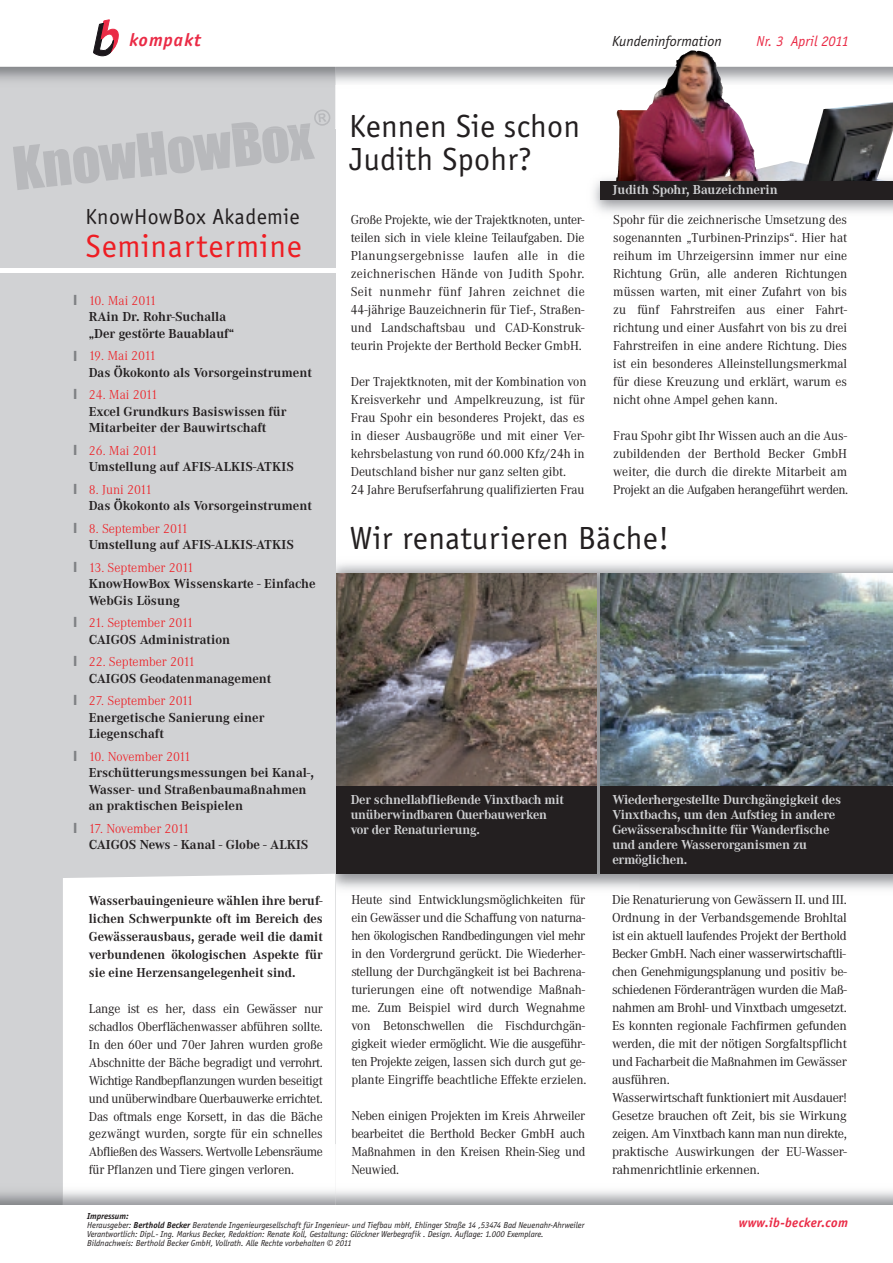
<style>
.page{position:relative;width:893px;height:1263px;background:#fff}
.page>*{position:absolute;margin:0;border:0;box-sizing:border-box;transform-origin:0 0}
.t1{font:33px/33px "Officina San Itc T";letter-spacing:.01em;color:#231f20}
.t2{font:33px "Officina San Itc T";letter-spacing:.025em;color:#ee1d23}
.t3{font:22.5px "Officina San Itc T";letter-spacing:.015em;color:#231f20}
.t4{font:italic 700 18.6px "Officina San Itc T";letter-spacing:.055em;color:#ea2b46}
.t5{font:italic 15px "Officina San Itc T";color:#231f20}
.t6{font:italic 15px "Officina San Itc T";color:#ea2b46}
.t7{font:700 15px "Myriad Pro";color:#808285}
.t8{font:13.5px/18px "Corporate A";letter-spacing:-.015em;color:#231f20;text-align:justify}
.t9{font:700 13.5px/16.5px "Corporate A";color:#231f20}
.t10{font:700 13.5px/15px "Corporate A";letter-spacing:-.015em;color:#d1d2d4}
.t11{font:italic 700 13.5px "Officina San Itc T";letter-spacing:.025em;color:#ea2b46}
.t12{font:italic 9px/9px "Officina San Itc T";letter-spacing:-.005em;color:#231f20}
.s1{font-weight:300;color:#ee1d23}
.s2{font-weight:700}
</style>
<div class="page">
<img style="left:335px;top:573px;width:262px;height:213px">
<img style="left:600px;top:573px;width:293px;height:213px">
<div style="left:335px;top:786px;width:262px;height:88px;background:#231f20"></div>
<div style="left:600px;top:786px;width:293px;height:88px;background:#231f20"></div>
<div style="left:0;top:273px;width:335px;height:982px;background:#d1d2d4"></div>
<div style="left:63px;top:874px;width:272px;height:270px;background:#fff"></div>
<img style="left:63px;top:1144px;width:272px;height:61px">
<div style="left:0;top:1205px;width:893px;height:58px;background:#fff"></div>
<img style="left:593px;top:132px;width:300px;height:81px">
<div style="left:0;top:61px;width:335px;height:207px;background:#d1d2d4"></div>
<img style="left:335px;top:67px;width:558px;height:18px">
<img style="left:335px;top:85px;width:558px;height:44px">
<div style="left:0;top:0;width:893px;height:67px;background:#fff"></div>
<img style="left:648px;top:50px;width:44px;height:59px">
<div style="left:600px;top:181px;width:293px;height:18px;background:#231f20"></div>
<img style="left:243px;top:122px;width:15px;height:7px">
<svg style="left:13px;top:129px;width:302px;height:61px"></svg>
<img style="left:287px;top:123px;width:23px;height:6px">
<img style="left:314px;top:110px;width:17px;height:16px">
<svg style="left:93px;top:19px;width:26px;height:38px"></svg>
<p class="t4" style="left:129px;top:29px;width:73px">kompakt</p>
<p class="t5" style="left:612px;top:33px;width:111px">Kundeninformation</p>
<p class="t6" style="left:757px;top:33px;width:94px">Nr. 3 April 2011</p>
<p class="t3" style="left:86px;top:204px;width:216px">KnowHowBox Akademie</p>
<p class="t2" style="left:86px;top:227px;width:218px">Seminartermine</p>
<p class="t7" style="left:73px;top:290px;width:6px">I</p>
<p class="t7" style="left:73px;top:346px;width:6px">I</p>
<p class="t7" style="left:73px;top:384px;width:6px">I</p>
<p class="t7" style="left:73px;top:440px;width:6px">I</p>
<p class="t7" style="left:73px;top:479px;width:6px">I</p>
<p class="t7" style="left:73px;top:518px;width:6px">I</p>
<p class="t7" style="left:73px;top:557px;width:6px">I</p>
<p class="t7" style="left:73px;top:612px;width:6px">I</p>
<p class="t7" style="left:73px;top:651px;width:6px">I</p>
<p class="t7" style="left:73px;top:690px;width:6px">I</p>
<p class="t7" style="left:73px;top:746px;width:6px">I</p>
<p class="t7" style="left:73px;top:818px;width:6px">I</p>
<p class="t9" style="left:89px;top:292px;width:147px"><span class="s1">10. Mai 2011<br></span>RAin Dr. Rohr-Suchalla „Der gestörte Bauablauf“</p>
<p class="t9" style="left:89px;top:348px;width:225px"><span class="s1">19. Mai 2011<br></span>Das Ökokonto als Vorsorgeinstrument</p>
<p class="t9" style="left:89px;top:387px;width:199px"><span class="s1">24. Mai 2011<br></span>Excel Grundkurs Basiswissen für<br>Mitarbeiter der Bauwirtschaft</p>
<p class="t9" style="left:89px;top:442px;width:207px"><span class="s1">26. Mai 2011<br></span>Umstellung auf AFIS-ALKIS-ATKIS</p>
<p class="t9" style="left:89px;top:481px;width:225px"><span class="s1">8. Juni 2011<br></span>Das Ökokonto als Vorsorgeinstrument</p>
<p class="t9" style="left:89px;top:520px;width:207px"><span class="s1">8. September 2011<br></span>Umstellung auf AFIS-ALKIS-ATKIS</p>
<p class="t9" style="left:89px;top:559px;width:228px"><span class="s1">13. September 2011<br></span>KnowHowBox Wissenskarte - Einfache<br>WebGis Lösung</p>
<p class="t9" style="left:89px;top:615px;width:143px"><span class="s1">21. September 2011<br></span>CAIGOS Administration</p>
<p class="t9" style="left:89px;top:654px;width:184px"><span class="s1">22. September 2011<br></span>CAIGOS Geodatenmanagement</p>
<p class="t9" style="left:89px;top:693px;width:177px"><span class="s1">27. September 2011<br></span>Energetische Sanierung einer<br>Liegenschaft</p>
<p class="t9" style="left:89px;top:748px;width:227px"><span class="s1">10. November 2011<br></span>Erschütterungsmessungen bei Kanal-,<br>Wasser- und Straßenbaumaßnahmen an praktischen Beispielen</p>
<p class="t9" style="left:89px;top:820px;width:221px"><span class="s1">17. November 2011<br></span>CAIGOS News - Kanal - Globe - ALKIS</p>
<p class="t9" style="left:89px;top:891px;width:235px;line-height:18px;text-align:justify">Wasserbauingenieure wählen ihre beruf&shy;lichen Schwerpunkte oft im Bereich des Gewässerausbaus, gerade weil die damit verbundenen ökologischen Aspekte für sie eine Herzensangelegenheit sind.</p>
<p class="t8" style="left:89px;top:999px;width:235px">Lange ist es her, dass ein Gewässer nur schadlos Oberflächenwasser abführen sollte.<br>In den 60er und 70er Jahren wurden große Abschnitte der Bäche begradigt und verrohrt.<br>Wichtige Randbepflanzungen wurden beseitigt und unüberwindbare Querbauwerke errichtet.<br>Das oftmals enge Korsett, in das die Bäche gezwängt wurden, sorgte für ein schnelles Abfließen des Wassers. Wertvolle Lebensräume für Pflanzen und Tiere gingen verloren.</p>
<p class="t1" style="left:349px;top:109px;width:233px">Kennen Sie schon<br>Judith Spohr?</p>
<p class="t8" style="left:351px;top:211px;width:235px">Große Projekte, wie der Trajektknoten, unter&shy;teilen sich in viele kleine Teilaufgaben. Die Planungsergebnisse laufen alle in die zeichnerischen Hände von Judith Spohr.<br>Seit nunmehr fünf Jahren zeichnet die 44-jährige Bauzeichnerin für Tief-, Straßen&shy;und Landschaftsbau und CAD-Konstruk&shy;teurin Projekte der Berthold Becker GmbH.</p>
<p class="t8" style="left:351px;top:372px;width:237px;text-align:left">Der Trajektknoten, mit der Kombination von Kreisverkehr und Ampelkreuzung, ist für Frau Spohr ein besonderes Projekt, das es in dieser Ausbaugröße und mit einer Ver&shy;kehrsbelastung von rund 60.000 Kfz/24h in Deutschland bisher nur ganz selten gibt.<br>24 Jahre Berufserfahrung qualifizierten Frau</p>
<p class="t10" style="left:613px;top:182px;width:166px">Judith Spohr, Bauzeichnerin</p>
<p class="t8" style="left:613px;top:210px;width:235px">Spohr für die zeichnerische Umsetzung des sogenannten „Turbinen-Prinzips“. Hier hat reihum im Uhrzeigersinn immer nur eine Richtung Grün, alle anderen Richtungen müssen warten, mit einer Zufahrt von bis zu fünf Fahrstreifen aus einer Fahrt&shy;richtung und einer Ausfahrt von bis zu drei Fahrstreifen in eine andere Richtung. Dies ist ein besonderes Alleinstellungsmerkmal für diese Kreuzung und erklärt, warum es nicht ohne Ampel gehen kann.</p>
<p class="t8" style="left:613px;top:426px;width:236px">Frau Spohr gibt Ihr Wissen auch an die Aus&shy;zubildenden der Berthold Becker GmbH weiter, die durch die direkte Mitarbeit am Projekt an die Aufgaben herangeführt werden.</p>
<p class="t1" style="left:350px;top:522px;width:321px">Wir renaturieren Bäche!</p>
<p class="t10" style="left:351px;top:792px;width:215px">Der schnellabfließende Vinxtbach mit unüberwindbaren Querbauwerken vor der Renaturierung.</p>
<p class="t10" style="left:612px;top:792px;width:230px">Wiederhergestellte Durchgängigkeit des Vinxtbachs, um den Aufstieg in andere Gewässerabschnitte für Wanderfische und andere Wasserorganismen zu ermöglichen.</p>
<p class="t8" style="left:351px;top:891px;width:237px">Heute sind Entwicklungsmöglichkeiten für ein Gewässer und die Schaffung von naturna&shy;hen ökologischen Randbedingungen viel mehr in den Vordergrund gerückt. Die Wiederher&shy;stellung der Durchgängkeit ist bei Bachrena&shy;turierungen eine oft notwendige Maßnah&shy;me. Zum Beispiel wird durch Wegnahme von Betonschwellen die Fischdurchgän&shy;gigkeit wieder ermöglicht. Wie die ausgeführ&shy;ten Projekte zeigen, lassen sich durch gut ge&shy;plante Eingriffe beachtliche Effekte erzielen.</p>
<p class="t8" style="left:351px;top:1107px;width:236px">Neben einigen Projekten im Kreis Ahrweiler bearbeitet die Berthold Becker GmbH auch Maßnahmen in den Kreisen Rhein-Sieg und Neuwied.</p>
<p class="t8" style="left:612px;top:891px;width:236px;text-align:left">Die Renaturierung von Gewässern II. und III.<br>Ordnung in der Verbandsgemende Brohltal ist ein aktuell laufendes Projekt der Berthold Becker GmbH. Nach einer wasserwirtschaftli&shy;chen Genehmigungsplanung und positiv be&shy;schiedenen Förderanträgen wurden die Maß&shy;nahmen am Brohl- und Vinxtbach umgesetzt.<br>Es konnten regionale Fachfirmen gefunden werden, die mit der nötigen Sorgfaltspflicht und Facharbeit die Maßnahmen im Gewässer ausführen.<br>Wasserwirtschaft funktioniert mit Ausdauer!<br>Gesetze brauchen oft Zeit, bis sie Wirkung zeigen. Am Vinxtbach kann man nun direkte, praktische Auswirkungen der EU-Wasser&shy;rahmenrichtlinie erkennen.</p>
<p class="t12" style="left:87px;top:1211px;width:499px"><span class="s2">Impressum:<br></span>Herausgeber: <span class="s2">Berthold Becker</span> Beratende Ingenieurgesellschaft für Ingenieur- und Tiefbau mbH, Ehlinger Straße 14 ,53474 Bad Neuenahr-Ahrweiler Verantwortlich: Dipl.- Ing. Markus Becker, Redaktion: Renate Koll, Gestaltung: Glöckner Werbegrafik . Design. Auflage: 1.000 Exemplare.<br>Bildnachweis: Berthold Becker GmbH, Vollrath. Alle Rechte vorbehalten © 2011</p>
<p class="t11" style="left:739px;top:1215px;width:111px">www.ib-becker.com</p>
</div>
